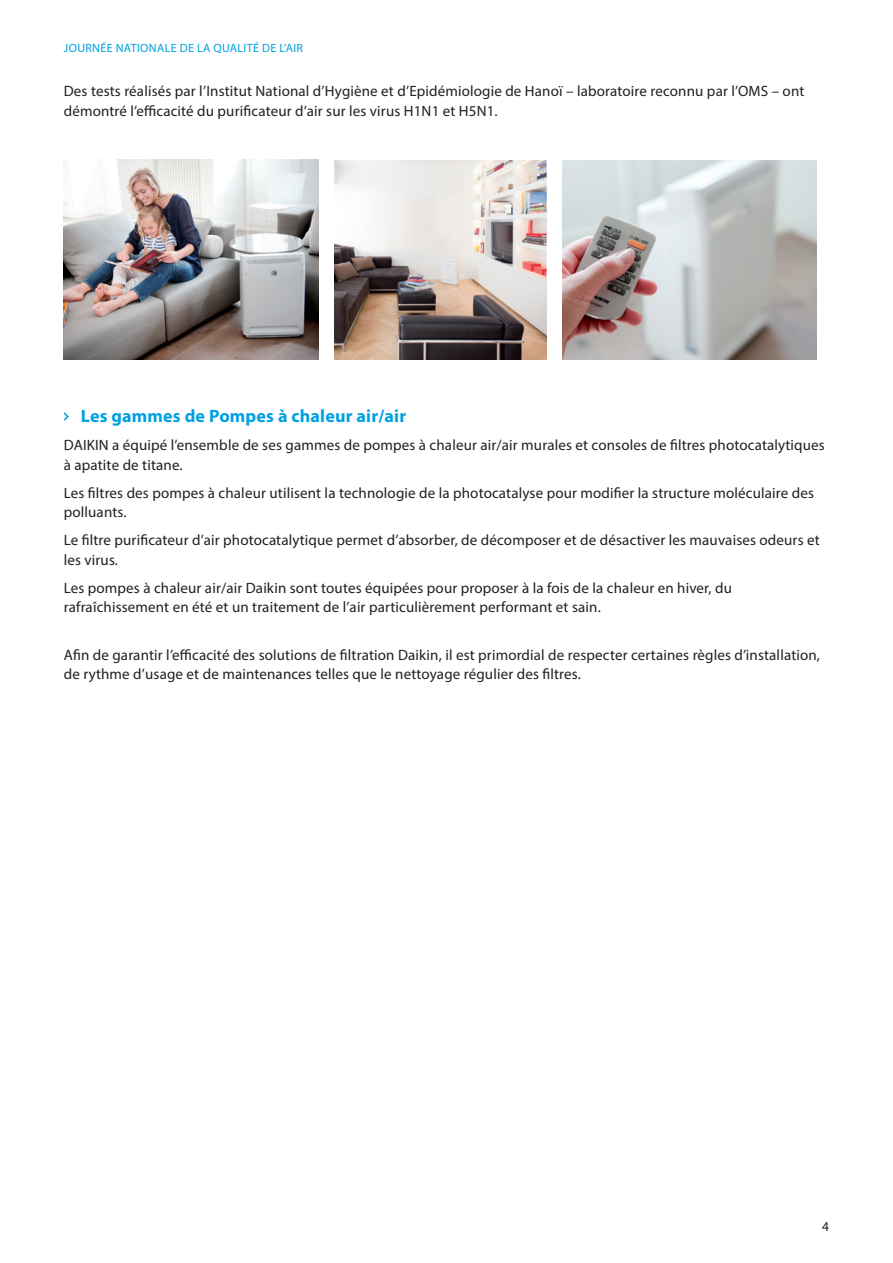
<style>
.page{position:relative;width:893px;height:1263px;background:#fff}
.page>*{position:absolute;margin:0;border:0;box-sizing:border-box;transform-origin:0 0}
.t1{font:700 18px "Myriad Pro";letter-spacing:.01em;color:#00a1e3}
.t2{font:15px/19.5px "Myriad Pro";letter-spacing:.01em;color:#231f20}
.t3{font:13.5px "Myriad Pro";color:#231f20}
.t4{font:12px "Myriad Pro";letter-spacing:.03em;color:#00a1e3}
</style>
<div class="page">
<img style="left:64px;top:159px;width:254px;height:200px">
<svg style="left:63px;top:412px;width:6px;height:9px"></svg>
<img style="left:334px;top:160px;width:213px;height:200px">
<img style="left:563px;top:160px;width:254px;height:200px">
<p class="t4" style="left:64px;top:40px;width:241px">Journée Nationale de la Qualité de l’Air</p>
<p class="t2" style="left:64px;top:81px;width:685px">Des tests réalisés par l’I nstitut National d’Hygiène et d’Epidémiologie de Hanoï – laboratoire reconnu par l’OMS</p>
<p class="t2" style="left:772px;top:81px;width:34px">– ont</p>
<p class="t2" style="left:64px;top:101px;width:435px">démontré l’efficacité du purificateur d’air sur les virus H1N1 et H5N1.</p>
<p class="t1" style="left:81px;top:404px;width:327px">Les gammes de Pompes à chaleur air/air</p>
<p class="t2" style="left:64px;top:435px;width:763px">DAI KIN a équipé l’ensemble de ses gammes de pompes à chaleur air/air murales et consoles de filtres photocatalytiques à apatite de titane.</p>
<p class="t2" style="left:64px;top:483px;width:752px">Les filtres des pompes à chaleur utilisent la technologie de la photocatalyse pour modifier la structure moléculaire des polluants.</p>
<p class="t2" style="left:64px;top:530px;width:757px">Le filtre purificateur d’air photocatalytique permet d’absorber, de décomposer et de désactiver les mauvaises odeurs et les virus.</p>
<p class="t2" style="left:64px;top:578px;width:670px">Les pompes à chaleur air/air Daikin sont toutes équipées pour proposer à la fois de la chaleur en hiver, du rafraîchissement en été et un traitement de l’air particulièrement performant et sain.</p>
<p class="t2" style="left:64px;top:645px;width:758px">Afin de garantir l’efficacité des solutions de filtration Daikin, il est primordial de respecter certaines règles d’installation, de rythme d’usage et de maintenances telles que le nettoyage régulier des filtres.</p>
<p class="t3" style="left:822px;top:1218px;width:8px">4</p>
</div>
